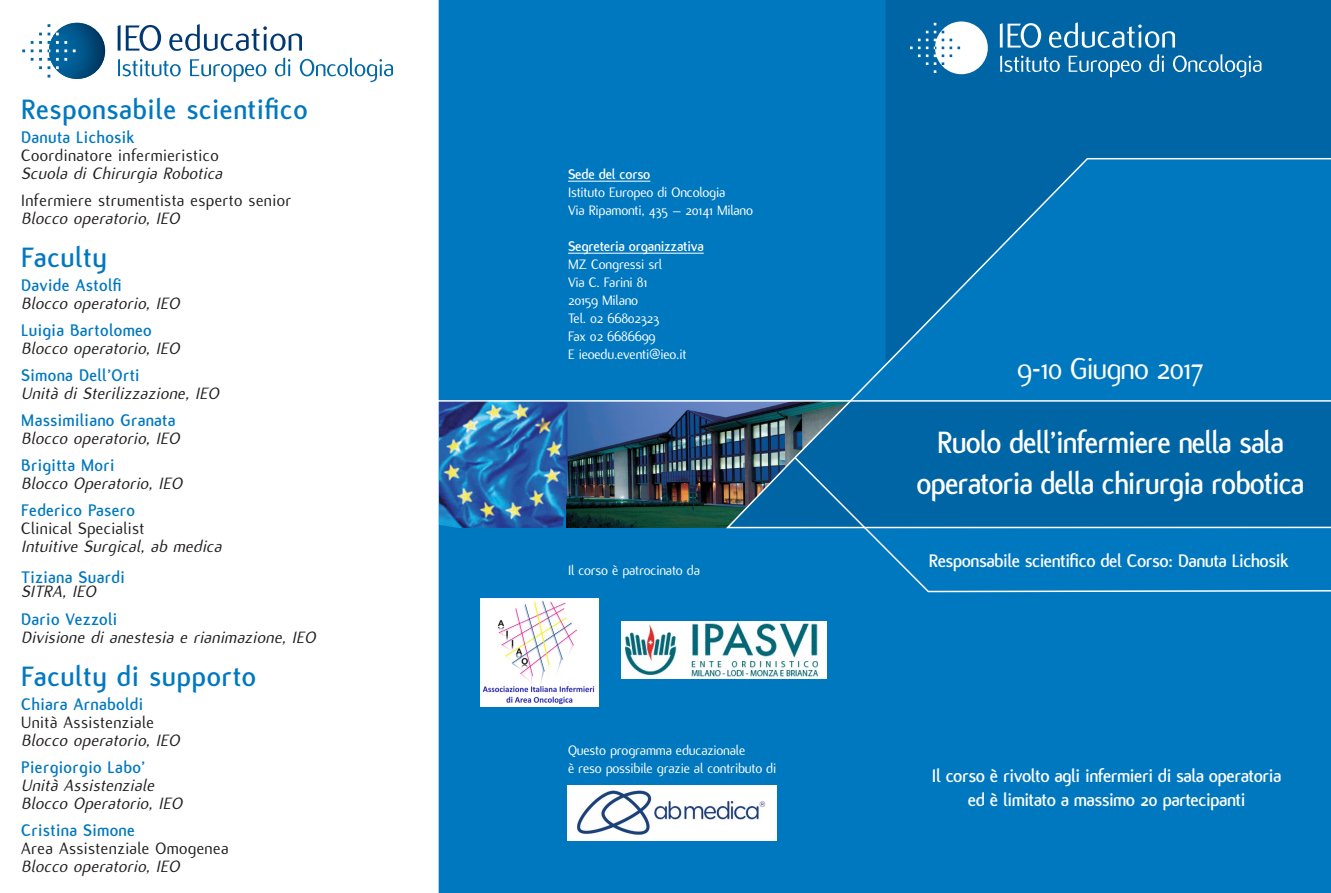
<style>
.page{position:relative;width:1331px;height:893px;background:#fff}
.page>*{position:absolute;margin:0;border:0;box-sizing:border-box;transform-origin:0 0}
.t1{font:700 33px "Flux";letter-spacing:-.03em;color:#fff;scale:.96 1}
.t2{font:33px "Flux";letter-spacing:-.03em;color:#fff}
.t3{font:700 30px "Flux";letter-spacing:.02em;color:#0078c0}
.t4{font:700 19.5px "Flux";letter-spacing:-.025em;color:#fff}
.t5{font:italic 18px "Flux";letter-spacing:.02em;color:#231f20}
.t6{font:700 18px "Flux";letter-spacing:.02em;color:#0078c0}
.t7{font:18px "Flux";letter-spacing:.02em;color:#231f20}
.t8{font:15px "Flux";letter-spacing:-.015em;color:#fff}
.t9{font:700 15px "Flux";letter-spacing:-.015em;color:#fff}
</style>
<div class="page">
<div style="left:439px;top:0;width:892px;height:893px;background:#0078c0"></div>
<img style="left:439px;top:402px;width:285px;height:126px">
<hr style="left:568px;top:181px;width:82px;height:1px;background:#fff">
<hr style="left:568px;top:253px;width:136px;height:1px;background:#fff">
<div style="left:885px;top:0;width:446px;height:157px;background:#0065a4"></div>
<div style="left:793px;top:529px;width:538px;height:64px;background:#0078c0"></div>
<svg style="left:793px;top:157px;width:538px;height:243px;background:#0175bb"></svg>
<hr style="left:406px;top:400px;width:925px;height:2px;background:#fff">
<svg style="left:724px;top:400px;width:607px;height:129px;background:#0d68a0"></svg>
<svg style="left:1000px;top:55px;width:60px;height:17px"></svg>
<svg style="left:1069px;top:56px;width:72px;height:22px;background:#3383b6"></svg>
<svg style="left:1149px;top:54px;width:15px;height:18px"></svg>
<svg style="left:1173px;top:54px;width:88px;height:24px;background:#3283b5"></svg>
<svg style="left:910px;top:21px;width:78px;height:53px"></svg>
<svg style="left:1000px;top:23px;width:41px;height:25px"></svg>
<svg style="left:1049px;top:22px;width:126px;height:26px;background:#3b88b9"></svg>
<svg style="left:22px;top:23px;width:83px;height:56px"></svg>
<svg style="left:118px;top:59px;width:63px;height:18px"></svg>
<svg style="left:190px;top:59px;width:76px;height:23px"></svg>
<svg style="left:275px;top:57px;width:15px;height:19px"></svg>
<svg style="left:300px;top:57px;width:93px;height:25px"></svg>
<svg style="left:118px;top:25px;width:43px;height:26px"></svg>
<svg style="left:169px;top:24px;width:133px;height:27px"></svg>
<img style="left:568px;top:786px;width:208px;height:55px">
<img style="left:480px;top:598px;width:118px;height:108px">
<img style="left:621px;top:621px;width:206px;height:58px">
<p class="t3" style="left:21px;top:93px;width:288px">Responsabile scientifico</p>
<p class="t6" style="left:21px;top:127px;width:115px">Danuta Lichosik</p>
<p class="t7" style="left:21px;top:146px;width:199px">Coordinatore infermieristico</p>
<p class="t5" style="left:21px;top:164px;width:202px">Scuola di Chirurgia Robotica</p>
<p class="t7" style="left:21px;top:190px;width:272px">Infermiere strumentista esperto senior</p>
<p class="t5" style="left:21px;top:208px;width:160px">Blocco operatorio, IEO</p>
<p class="t3" style="left:21px;top:241px;width:87px">Faculty</p>
<p class="t6" style="left:21px;top:276px;width:102px">Davide Astolfi</p>
<p class="t5" style="left:21px;top:294px;width:160px">Blocco operatorio, IEO</p>
<p class="t6" style="left:21px;top:321px;width:132px">Luigia Bartolomeo</p>
<p class="t5" style="left:21px;top:339px;width:160px">Blocco operatorio, IEO</p>
<p class="t6" style="left:21px;top:366px;width:120px">Simona Dell’Orti</p>
<p class="t5" style="left:21px;top:384px;width:199px">Unità di Sterilizzazione, IEO</p>
<p class="t6" style="left:21px;top:411px;width:156px">Massimiliano Granata</p>
<p class="t5" style="left:21px;top:429px;width:160px">Blocco operatorio, IEO</p>
<p class="t6" style="left:21px;top:456px;width:95px">Brigitta Mori</p>
<p class="t5" style="left:21px;top:474px;width:162px">Blocco Operatorio, IEO</p>
<p class="t6" style="left:21px;top:501px;width:115px">Federico Pasero</p>
<p class="t7" style="left:21px;top:519px;width:125px">Clinical Specialist</p>
<p class="t5" style="left:21px;top:537px;width:202px">Intuitive Surgical, ab medica</p>
<p class="t6" style="left:21px;top:567px;width:105px">Tiziana Suardi</p>
<p class="t5" style="left:21px;top:582px;width:76px">SITRA, IEO</p>
<p class="t6" style="left:21px;top:609px;width:98px">Dario Vezzoli</p>
<p class="t5" style="left:21px;top:627px;width:296px">Divisione di anestesia e rianimazione, IEO</p>
<p class="t3" style="left:21px;top:660px;width:236px">Faculty di supporto</p>
<p class="t6" style="left:21px;top:694px;width:124px">Chiara Arnaboldi</p>
<p class="t7" style="left:21px;top:712px;width:134px">Unità Assistenziale</p>
<p class="t5" style="left:21px;top:730px;width:160px">Blocco operatorio, IEO</p>
<p class="t6" style="left:21px;top:757px;width:126px">Piergiorgio Labo’</p>
<p class="t5" style="left:21px;top:775px;width:134px">Unità Assistenziale</p>
<p class="t5" style="left:21px;top:793px;width:162px">Blocco Operatorio, IEO</p>
<p class="t6" style="left:21px;top:820px;width:115px">Cristina Simone</p>
<p class="t7" style="left:21px;top:838px;width:209px">Area Assistenziale Omogenea</p>
<p class="t5" style="left:21px;top:856px;width:160px">Blocco operatorio, IEO</p>
<p class="t9" style="left:568px;top:166px;width:84px">Sede del corso</p>
<p class="t8" style="left:568px;top:184px;width:159px">Istituto Europeo di Oncologia</p>
<p class="t8" style="left:568px;top:202px;width:187px">Via Ripamonti, 435 – 20141 Milano</p>
<p class="t9" style="left:568px;top:238px;width:137px">Segreteria organizzativa</p>
<p class="t8" style="left:568px;top:256px;width:96px">MZ Congressi srl</p>
<p class="t8" style="left:568px;top:274px;width:81px">Via C. Farini 81</p>
<p class="t8" style="left:568px;top:292px;width:72px">20159 Milano</p>
<p class="t8" style="left:568px;top:310px;width:93px">Tel. 02 66802323</p>
<p class="t8" style="left:568px;top:328px;width:89px">Fax 02 6686699</p>
<p class="t8" style="left:568px;top:346px;width:120px">E ieoedu.eventi@ieo.it</p>
<p class="t8" style="left:568px;top:562px;width:133px">Il corso è patrocinato da</p>
<p class="t8" style="left:568px;top:742px;width:179px">Questo programma educazionale</p>
<p class="t8" style="left:568px;top:760px;width:210px">è reso possibile grazie al contributo di</p>
<p class="t2" style="left:1017px;top:351px;width:188px">9-10 Giugno 2017</p>
<p class="t1" style="left:937px;top:424px;width:363px">Ruolo dell’infermiere nella sala</p>
<p class="t1" style="left:916px;top:465px;width:406px">operatoria della chirurgia robotica</p>
<p class="t4" style="left:929px;top:550px;width:361px">Responsabile scientifico del Corso: Danuta Lichosik</p>
<p class="t4" style="left:932px;top:765px;width:351px">Il corso è rivolto agli infermieri di sala operatoria</p>
<p class="t4" style="left:968px;top:789px;width:279px">ed è limitato a massimo 20 partecipanti</p>
</div>
